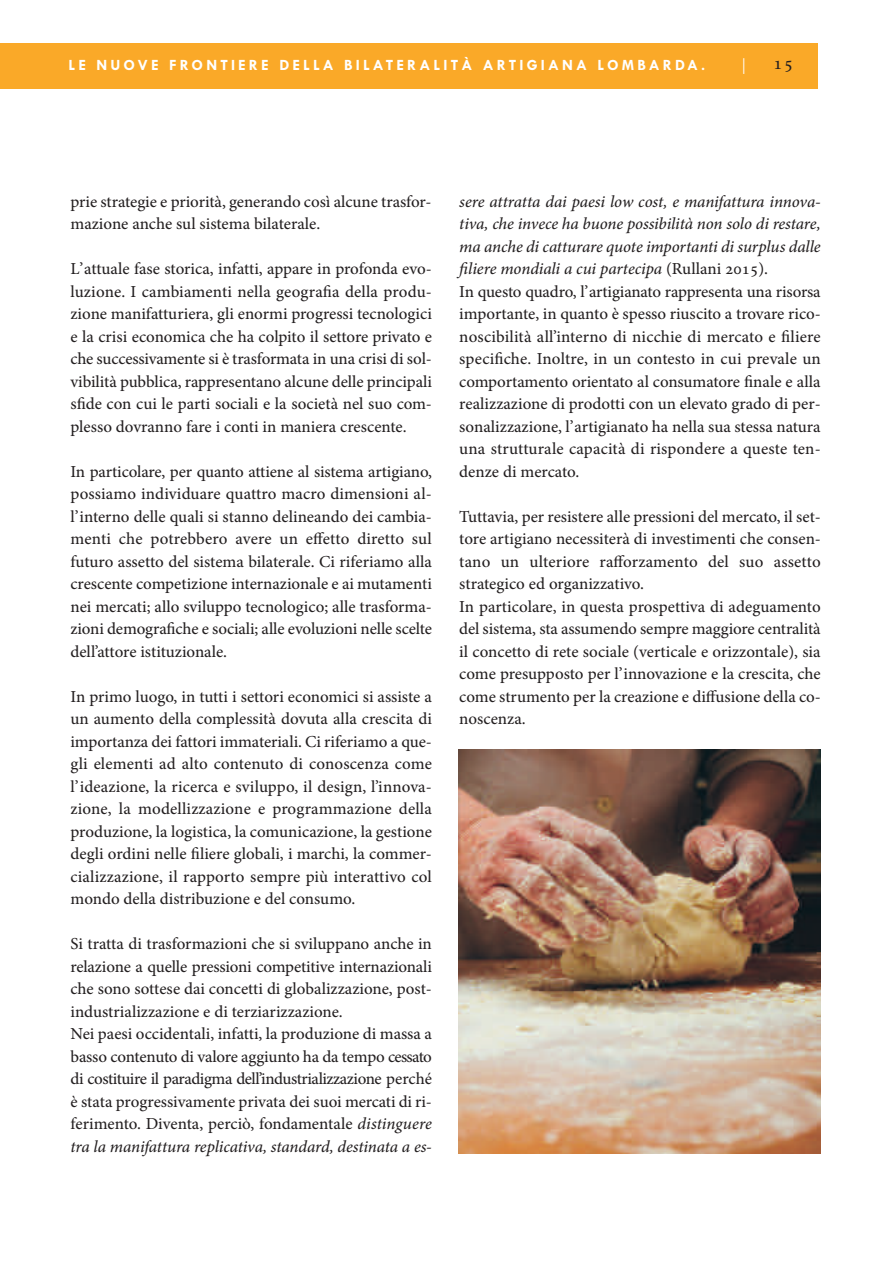
<style>
.page{position:relative;width:893px;height:1263px;background:#fff}
.page>*{position:absolute;margin:0;border:0;box-sizing:border-box;transform-origin:0 0}
.t1{font:18px "Adobe Hebrew";color:#231f20}
.t2{font:16.5px/22.5px "Adobe Hebrew";letter-spacing:-.005em;color:#231f20}
.t3{font:700 15.75px "Tw Cen";letter-spacing:.2em;color:#fff}
.t4{font:300 15.75px "Helvetica";color:#fff}
.s1{font-style:italic}
</style>
<div class="page">
<div style="left:0;top:43px;width:817px;height:46px;background:#faa928"></div>
<img style="left:459px;top:749px;width:362px;height:405px">
<p class="t3" style="left:69px;top:56px;width:638px">LE NUOVE FRONTIERE DELLA BILATERALITÀ ARTIGIANA LOMBARDA.</p>
<p class="t4" style="left:742px;top:55px;width:5px">|</p>
<p class="t1" style="left:773px;top:53px;width:21px">15</p>
<p class="t2" style="left:70px;top:190px;width:363px">prie strategie e priorità, generando così alcune trasfor&shy;mazione anche sul sistema bilaterale.</p>
<p class="t2" style="left:70px;top:258px;width:363px;text-align:justify">L’attuale fase storica, infatti, appare in profonda evo&shy;luzione. I cambiamenti nella geografia della produ&shy;zione manifatturiera, gli enormi progressi tecnologici e la crisi economica che ha colpito il settore privato e che successivamente si è trasformata in una crisi di sol&shy;vibilità pubblica, rappresentano alcune delle principali sfide con cui le parti sociali e la società nel suo com&shy;plesso dovranno fare i conti in maniera crescente.</p>
<p class="t2" style="left:70px;top:460px;width:363px;text-align:justify">In particolare, per quanto attiene al sistema artigiano, possiamo individuare quattro macro dimensioni al&shy;l’interno delle quali si stanno delineando dei cambia&shy;menti che potrebbero avere un effetto diretto sul futuro assetto del sistema bilaterale. Ci riferiamo alla crescente competizione internazionale e ai mutamenti nei mercati; allo sviluppo tecnologico; alle trasforma&shy;zioni demografiche e sociali; alle evoluzioni nelle scelte dell’attore istituzionale.</p>
<p class="t2" style="left:70px;top:685px;width:363px;text-align:justify">In primo luogo, in tutti i settori economici si assiste a un aumento della complessità dovuta alla crescita di importanza dei fattori immateriali. Ci riferiamo a que&shy;gli elementi ad alto contenuto di conoscenza come l’ideazione, la ricerca e sviluppo, il design, l’innova&shy;zione, la modellizzazione e programmazione della produzione, la logistica, la comunicazione, la gestione degli ordini nelle filiere globali, i marchi, la commer&shy;cializzazione, il rapporto sempre più interattivo col mondo della distribuzione e del consumo.</p>
<p class="t2" style="left:70px;top:933px;width:363px">Si tratta di trasformazioni che si sviluppano anche in relazione a quelle pressioni competitive internazionali che sono sottese dai concetti di globalizzazione, post&shy;industrializzazione e di terziarizzazione.<br>Nei paesi occidentali, infatti, la produzione di massa a basso contenuto di valore aggiunto ha da tempo cessato di costituire il paradigma dell’industrializzazione perché è stata progressivamente privata dei suoi mercati di ri&shy;ferimento. Diventa, perciò, fondamentale <span class="s1">distinguere tra la manifattura replicativa, standard, destinata a es-</span></p>
<p class="t2" style="left:459px;top:190px;width:363px"><span class="s1">sere attratta dai paesi low cost, e manifattura innova&shy;tiva, che invece ha buone possibilità non solo di restare, ma anche di catturare quote importanti di surplus dalle filiere mondiali a cui partecipa</span> (Rullani 2015).<br>In questo quadro, l’artigianato rappresenta una risorsa importante, in quanto è spesso riuscito a trovare rico&shy;noscibilità all’interno di nicchie di mercato e filiere specifiche. Inoltre, in un contesto in cui prevale un comportamento orientato al consumatore finale e alla realizzazione di prodotti con un elevato grado di per&shy;sonalizzazione, l’artigianato ha nella sua stessa natura una strutturale capacità di rispondere a queste ten&shy;denze di mercato.</p>
<p class="t2" style="left:459px;top:505px;width:363px">Tuttavia, per resistere alle pressioni del mercato, il set&shy;tore artigiano necessiterà di investimenti che consen&shy;tano un ulteriore rafforzamento del suo assetto strategico ed organizzativo.<br>In particolare, in questa prospettiva di adeguamento del sistema, sta assumendo sempre maggiore centralità il concetto di rete sociale (verticale e orizzontale), sia come presupposto per l’innovazione e la crescita, che come strumento per la creazione e diffusione della co&shy;noscenza.</p>
</div>
